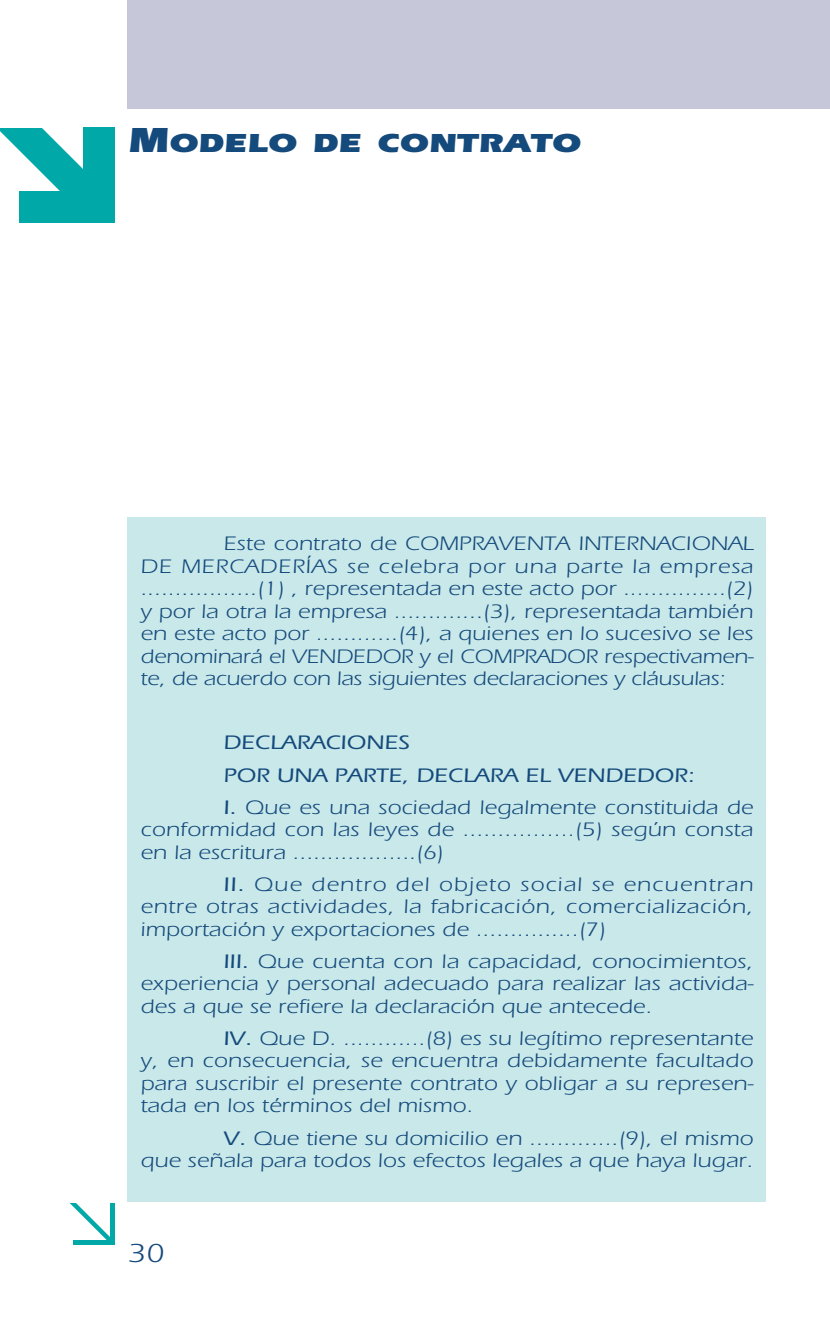
<style>
.page{position:relative;width:830px;height:1340px;background:#fff}
.page>*{position:absolute;margin:0;border:0;box-sizing:border-box;transform-origin:0 0}
.t1{font:900 27px "Itc Eras";color:#144a7c;scale:1.2 1}
.t2{font:27px "Itc Eras";color:#144a7c;scale:1.2 1}
.t3{font:20.25px/22.5px "Itc Eras";color:#144a7c;text-align:justify;scale:1.2 1}
.t4{font:500 20.25px/32.2px "Itc Eras";color:#144a7c;scale:1.2 1}
.s1{font-size:36px}
.s2{font-weight:400}
.s3{font-weight:500}
</style>
<div class="page">
<div style="left:128px;top:517px;width:637px;height:684px;background:#c9e8e9"></div>
<hr style="left:110px;top:1202px;width:4px;height:42px;background:#00a9a7">
<div style="left:73px;top:1239px;width:41px;height:5px;background:#00a9a7"></div>
<svg style="left:69px;top:1202px;width:43px;height:38px"></svg>
<div style="left:128px;top:0;width:701px;height:108px;background:#c6c8d9"></div>
<svg style="left:0;top:127px;width:102px;height:64px"></svg>
<div style="left:83px;top:128px;width:32px;height:95px;background:#00a9a7"></div>
<div style="left:19px;top:191px;width:96px;height:32px;background:#00a9a7"></div>
<div style="left:0;top:83px;width:64px;height:45px;background:#fff"></div>
<h1 class="t1" style="left:128px;top:133px;width:379px"><span class="s1">M</span>ODELO DE CONTRATO</h1>
<p class="t3" style="left:140px;top:534px;width:512px;text-indent:83px">Este contrato de COMPRAVENTA INTERNACIONAL DE MERCADERÍAS se celebra por una parte la empresa .................(1) , representada en este acto por ...............(2) y por la otra la empresa .............(3), representada también en este acto por ............(4), a quienes en lo sucesivo se les denominará el VENDEDOR y el COMPRADOR respectivamen&shy;te, de acuerdo con las siguientes declaraciones y cláusulas:</p>
<p class="t4" style="left:223px;top:728px;width:443px">DECLARACIONES<br>POR UNA PARTE, DECLARA EL VENDEDOR:<br>I. <span class="s2">Que es una sociedad legalmente constituida de</span></p>
<p class="t3" style="left:140px;top:820px;width:512px">conformidad con las leyes de ................(5) según consta en la escritura ..................(6)</p>
<p class="t3" style="left:140px;top:874px;width:512px;text-indent:83px"><span class="s3">II.</span> Que dentro del objeto social se encuentran entre otras actividades, la fabricación, comercialización, importación y exportaciones de ...............(7)</p>
<p class="t3" style="left:140px;top:952px;width:512px;text-indent:83px"><span class="s3">III.</span> Que cuenta con la capacidad, conocimientos, experiencia y personal adecuado para realizar las activida&shy;des a que se refiere la declaración que antecede.</p>
<p class="t3" style="left:140px;top:1029px;width:512px;text-indent:83px"><span class="s3">IV.</span> Que D. ............(8) es su legítimo representante y, en consecuencia, se encuentra debidamente facultado para suscribir el presente contrato y obligar a su represen&shy;tada en los términos del mismo.</p>
<p class="t3" style="left:140px;top:1128px;width:512px;text-align:right"><span class="s3">V.</span> Que tiene su domicilio en .............(9), el mismo<br>que señala para todos los efectos legales a que haya lugar.</p>
<h1 class="t2" style="left:128px;top:1244px;width:32px">30</h1>
</div>
